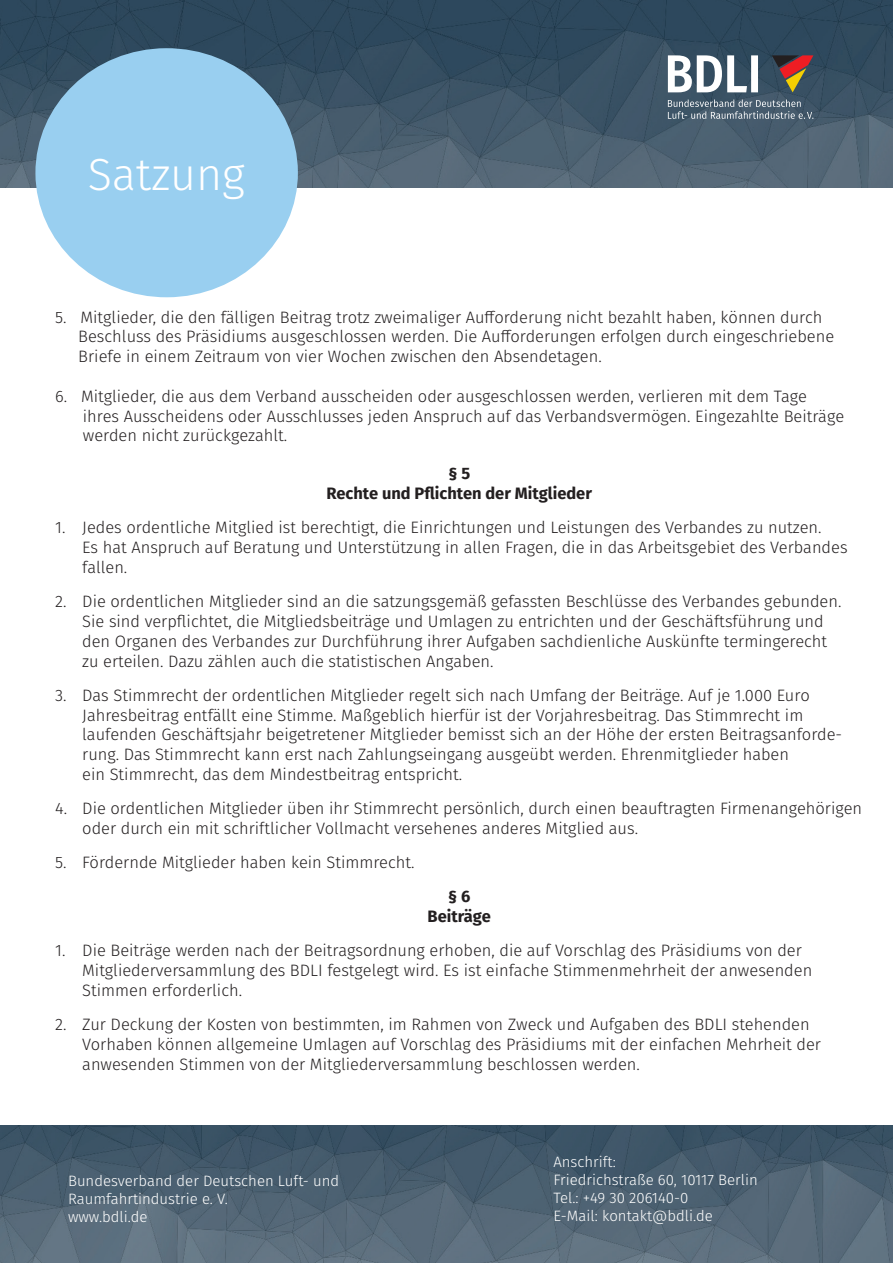
<style>
.page{position:relative;width:893px;height:1263px;background:#fff}
.page>*{position:absolute;margin:0;border:0;box-sizing:border-box;transform-origin:0 0}
.t1{font:300 45px "Fira Sans";color:#fff}
.t2{font:300 16.5px/19.8px "Fira Sans";color:#231f20}
.t3{font:700 16.5px/19.8px "Fira Sans";color:#231f20;text-align:center}
.t4{font:300 15px/18px "Fira Sans";color:#fff}
</style>
<div class="page">
<img style="left:0;top:1125px;width:893px;height:138px">
<img style="left:0;top:0;width:893px;height:187px">
<svg style="left:668px;top:55px;width:90px;height:37px"></svg>
<svg style="left:772px;top:55px;width:41px;height:37px;background:#724b40"></svg>
<svg style="left:668px;top:99px;width:145px;height:20px;background:#627583"></svg>
<div style="left:35px;top:48px;width:263px;height:250px;background:#99cff0;border-radius:50%"></div>
<h1 class="t1" style="left:88px;top:142px;width:159px">Satzung</h1>
<p class="t2" style="left:78px;top:307px;width:757px;text-indent:-23px">5. Mitglieder, die den fälligen Beitrag trotz zweimaliger Aufforderung nicht bezahlt haben, können durch<br>Beschluss des Präsidiums ausgeschlossen werden. Die Aufforderungen erfolgen durch eingeschriebene<br>Briefe in einem Zeitraum von vier Wochen zwischen den Absendetagen.</p>
<p class="t2" style="left:83px;top:386px;width:763px;text-indent:-28px">6. Mitglieder, die aus dem Verband ausscheiden oder ausgeschlossen werden, verlieren mit dem Tage ihres Ausscheidens oder Ausschlusses jeden Anspruch auf das Verbandsvermögen. Eingezahlte Beiträge werden nicht zurückgezahlt.</p>
<p class="t3" style="left:326px;top:462px;width:267px">§ 5<br>Rechte und Pflichten der Mitglieder</p>
<p class="t2" style="left:82px;top:517px;width:767px;text-indent:-27px">1. Jedes ordentliche Mitglied ist berechtigt, die Einrichtungen und Leistungen des Verbandes zu nutzen.<br>Es hat Anspruch auf Beratung und Unterstützung in allen Fragen, die in das Arbeitsgebiet des Verbandes fallen.</p>
<p class="t2" style="left:82px;top:591px;width:761px;text-indent:-27px">2. Die ordentlichen Mitglieder sind an die satzungsgemäß gefassten Beschlüsse des Verbandes gebunden.<br>Sie sind verpflichtet, die Mitgliedsbeiträge und Umlagen zu entrichten und der Geschäftsführung und den Organen des Verbandes zur Durchführung ihrer Aufgaben sachdienliche Auskünfte termingerecht zu erteilen. Dazu zählen auch die statistischen Angaben.</p>
<p class="t2" style="left:82px;top:685px;width:761px;text-indent:-27px">3. Das Stimmrecht der ordentlichen Mitglieder regelt sich nach Umfang der Beiträge. Auf je 1.000 Euro Jahresbeitrag entfällt eine Stimme. Maßgeblich hierfür ist der Vorjahresbeitrag. Das Stimmrecht im laufenden Geschäftsjahr beigetretener Mitglieder bemisst sich an der Höhe der ersten Beitragsanforde&shy;rung. Das Stimmrecht kann erst nach Zahlungseingang ausgeübt werden. Ehrenmitglieder haben<br>ein Stimmrecht, das dem Mindestbeitrag entspricht.</p>
<p class="t2" style="left:82px;top:798px;width:781px;text-indent:-27px">4. Die ordentlichen Mitglieder üben ihr Stimmrecht persönlich, durch einen beauftragten Firmenangehörigen oder durch ein mit schriftlicher Vollmacht versehenes anderes Mitglied aus.</p>
<p class="t2" style="left:55px;top:852px;width:361px">5. Fördernde Mitglieder haben kein Stimmrecht.</p>
<p class="t3" style="left:427px;top:885px;width:65px">§ 6<br>Beiträge</p>
<p class="t2" style="left:82px;top:940px;width:731px;text-indent:-27px">1. Die Beiträge werden nach der Beitragsordnung erhoben, die auf Vorschlag des Präsidiums von der<br>Mitgliederversammlung des BDLI festgelegt wird. Es ist einfache Stimmenmehrheit der anwesenden<br>Stimmen erforderlich.</p>
<p class="t2" style="left:82px;top:1014px;width:740px;text-indent:-27px">2. Zur Deckung der Kosten von bestimmten, im Rahmen von Zweck und Aufgaben des BDLI stehenden<br>Vorhaben können allgemeine Umlagen auf Vorschlag des Präsidiums mit der einfachen Mehrheit der anwesenden Stimmen von der Mitgliederversammlung beschlossen werden.</p>
<p class="t4" style="left:68px;top:1171px;width:273px">Bundesverband der Deutschen Luft- und<br>Raumfahrtindustrie e. V.<br>www.bdli.de</p>
<p class="t4" style="left:553px;top:1153px;width:206px">Anschrift:<br>Friedrichstraße 60, 10117 Berlin<br>Tel.: +49 30 206140-0<br>E-Mail: kontakt@bdli.de</p>
</div>
